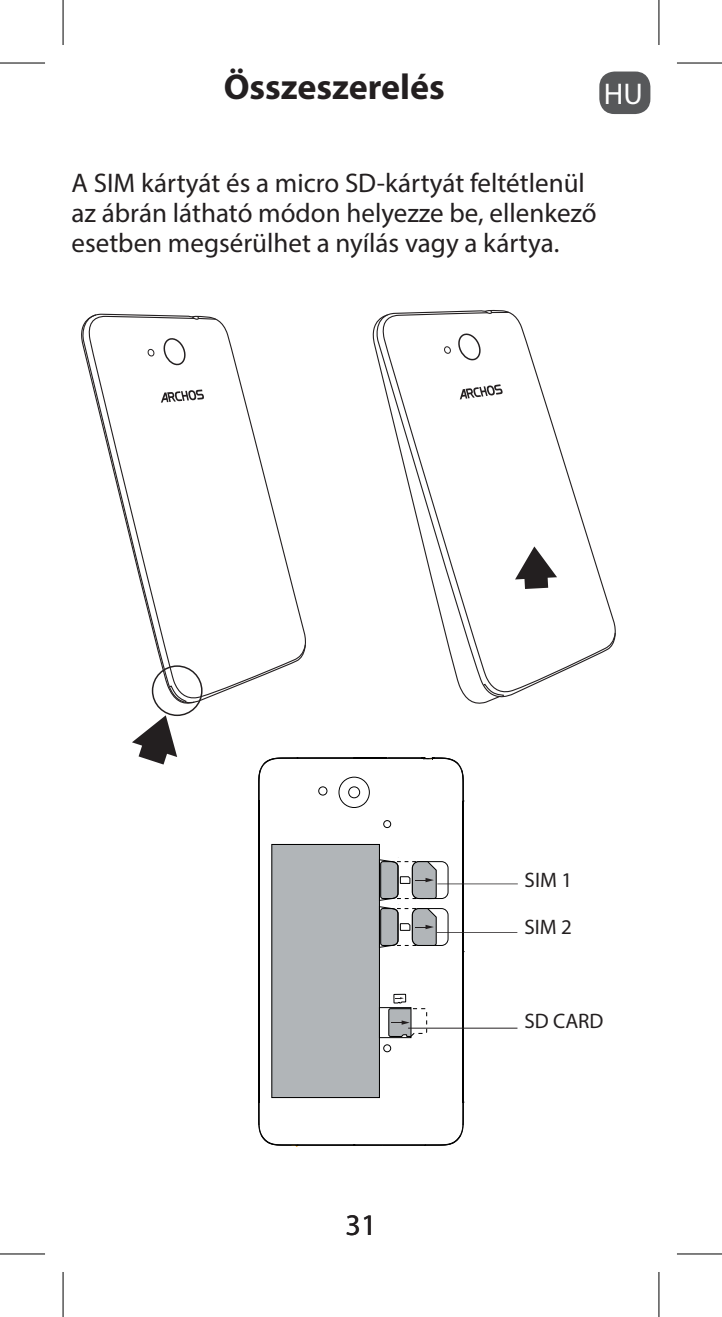
<style>
.page{position:relative;width:722px;height:1317px;background:#fff}
.page>*{position:absolute;margin:0;border:0;box-sizing:border-box;transform-origin:0 0}
.t1{font:700 36px "Myriad Pro";color:#231f20}
.t2{font:30px "Myriad Pro";color:#231f20}
.t3{font:30px "Myriad Pro";color:#fff}
.t4{font:27px/30px "Myriad Pro";color:#231f20}
.t5{font:21px "Myriad Pro";color:#231f20}
</style>
<div class="page">
<div style="left:599px;top:72px;width:51px;height:42px;background:#57585a;border-radius:15px"></div>
<svg style="left:659px;top:0;width:1px;height:45px"></svg>
<svg style="left:659px;top:1272px;width:1px;height:45px"></svg>
<hr style="left:0;top:62px;width:45px;height:2px;background:#000">
<hr style="left:676px;top:62px;width:45px;height:2px;background:#000">
<hr style="left:0;top:1253px;width:45px;height:1px;background:#000">
<hr style="left:676px;top:1253px;width:45px;height:1px;background:#000">
<hr style="left:62px;top:0;width:2px;height:45px;background:#000">
<hr style="left:62px;top:1272px;width:2px;height:45px;background:#000">
<hr style="left:658px;top:0;width:1px;height:45px;background:#000">
<hr style="left:658px;top:1272px;width:1px;height:45px;background:#000">
<svg style="left:132px;top:715px;width:45px;height:49px"></svg>
<svg style="left:195px;top:315px;width:111px;height:384px"></svg>
<svg style="left:500px;top:694px;width:4px;height:4px"></svg>
<svg style="left:484px;top:309px;width:24px;height:3px"></svg>
<svg style="left:388px;top:312px;width:228px;height:381px"></svg>
<svg style="left:81px;top:314px;width:114px;height:391px"></svg>
<svg style="left:372px;top:314px;width:128px;height:390px"></svg>
<div style="left:147px;top:348px;width:8px;height:9px;border:1px solid #231f20;border-radius:2px"></div>
<svg style="left:459px;top:384px;width:43px;height:15px"></svg>
<div style="left:443px;top:346px;width:8px;height:8px;border:1px solid #231f20;border-radius:2px"></div>
<div style="left:412px;top:861px;width:36px;height:38px;border:1px solid #000;border-radius:7px"></div>
<div style="left:383px;top:820px;width:8px;height:8px;border:1px solid #000;border-radius:50%"></div>
<hr style="left:258px;top:951px;width:1px;height:151px;background:#030303">
<hr style="left:258px;top:801px;width:1px;height:150px;background:#030303">
<hr style="left:462px;top:801px;width:1px;height:150px;background:#030303">
<hr style="left:462px;top:951px;width:1px;height:151px;background:#030303">
<svg style="left:258px;top:757px;width:206px;height:44px"></svg>
<svg style="left:258px;top:1101px;width:206px;height:45px"></svg>
<div style="left:271px;top:844px;width:109px;height:254px;background:#b1b5b8;border:1px solid #000"></div>
<div style="left:338px;top:776px;width:31px;height:32px;border:1px solid #030303;border-radius:50%"></div>
<div style="left:348px;top:786px;width:12px;height:12px;border:1px solid #030303;border-radius:50%"></div>
<div style="left:412px;top:908px;width:36px;height:37px;border:1px solid #000;border-radius:7px"></div>
<svg style="left:378px;top:857px;width:59px;height:203px"></svg>
<div style="left:379px;top:1007px;width:32px;height:31px;border:1px solid #000"></div>
<div style="left:318px;top:786px;width:9px;height:9px;border:1px solid #030303;border-radius:50%"></div>
<hr style="left:437px;top:883px;width:80px;height:1px;background:#231f20">
<hr style="left:436px;top:931px;width:81px;height:2px;background:#231f20">
<hr style="left:408px;top:1027px;width:109px;height:2px;background:#231f20">
<h1 class="t1" style="left:224px;top:63px;width:222px">Összeszerelés</h1>
<p class="t3" style="left:603px;top:75px;width:40px">HU</p>
<p class="t4" style="left:72px;top:167px;width:526px">A SIM kártyát és a micro SD-kártyát feltétlenül az ábrán látható módon helyezze be, ellenkező esetben megsérülhet a nyílás vagy a kártya.</p>
<p class="t5" style="left:524px;top:867px;width:49px">SIM 1</p>
<p class="t5" style="left:524px;top:914px;width:49px">SIM 2</p>
<p class="t2" style="left:345px;top:1206px;width:32px">31</p>
<p class="t5" style="left:524px;top:1008px;width:81px">SD CARD</p>
</div>
